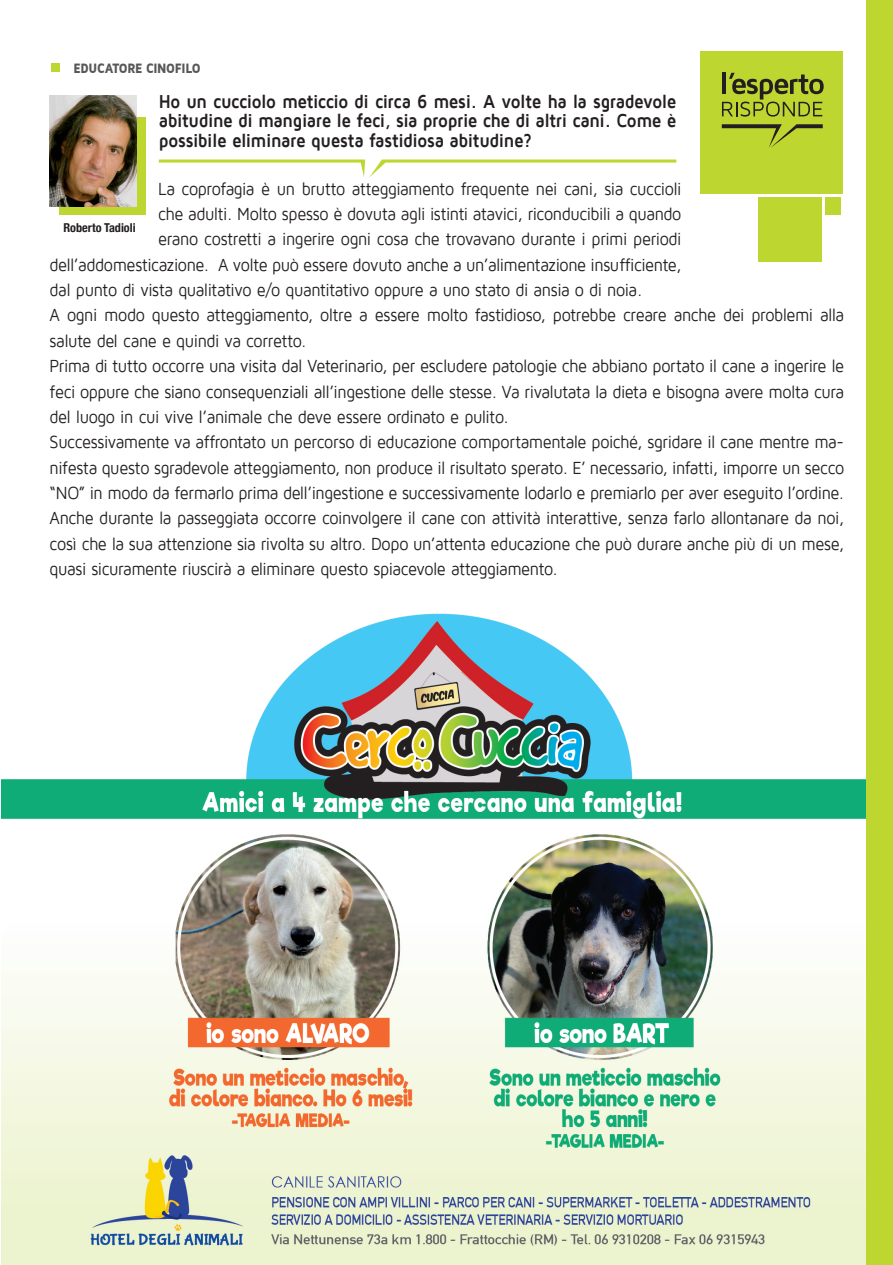
<style>
.page{position:relative;width:893px;height:1265px;background:#fff}
.page>*{position:absolute;margin:0;border:0;box-sizing:border-box;transform-origin:0 0}
.t1{font:700 19.25px/19.2px "Maven Pro";letter-spacing:-.025em;color:#231f20;text-align:justify;scale:.9 1}
.t2{font:18.03px "Maven Pro";letter-spacing:-.025em;color:#231f20;scale:.9 1}
.t3{font:900 14px "Maven Pro";letter-spacing:-.025em;color:#57585a;scale:.85 1}
.t4{font:700 condensed 12.25px "Helvetica Neue";color:#231f20}
</style>
<div class="page">
<div style="left:51px;top:63px;width:9px;height:9px;background:#bed630"></div>
<div style="left:826px;top:197px;width:15px;height:18px;background:#bed630"></div>
<div style="left:758px;top:197px;width:64px;height:65px;background:#bed630"></div>
<div style="left:700px;top:51px;width:143px;height:142px;background:#bed630"></div>
<hr style="left:722px;top:72px;width:4px;height:22px;background:#231f20">
<svg style="left:722px;top:73px;width:102px;height:44px"></svg>
<svg style="left:722px;top:124px;width:101px;height:24px"></svg>
<div style="left:59px;top:117px;width:87px;height:98px;background:#bed630"></div>
<img style="left:50px;top:95px;width:86px;height:111px">
<img style="left:1px;top:582px;width:866px;height:683px">
<svg style="left:159px;top:160px;width:517px;height:18px"></svg>
<div style="left:867px;top:0;width:26px;height:1265px;background:#bed630"></div>
<p class="t3" style="left:74px;top:61px;width:151px">EDUCATORE CINOFILO</p>
<p class="t1" style="left:159px;top:92px;width:577px">Ho un cucciolo meticcio di circa 6 mesi. A volte ha la sgradevole abitudine di mangiare le feci, sia proprie che di altri cani. Come è possibile eliminare questa fastidiosa abitudine?</p>
<p class="t2" style="left:158px;top:179px;width:583px">La coprofagia è un brutto atteggiamento frequente nei cani, sia cuccioli</p>
<p class="t2" style="left:158px;top:204px;width:583px">che adulti. Molto spesso è dovuta agli istinti atavici, riconducibili a quando</p>
<p class="t2" style="left:158px;top:230px;width:583px">erano costretti a ingerire ogni cosa che trovavano durante i primi periodi</p>
<p class="t2" style="left:50px;top:255px;width:703px">dell’addomesticazione. A volte può essere dovuto anche a un’alimentazione insufficiente,</p>
<p class="t2" style="left:50px;top:281px;width:660px">dal punto di vista qualitativo e/o quantitativo oppure a uno stato di ansia o di noia.</p>
<p class="t2" style="left:50px;top:306px;width:884px">A ogni modo questo atteggiamento, oltre a essere molto fastidioso, potrebbe creare anche dei problemi alla</p>
<p class="t2" style="left:50px;top:331px;width:287px">salute del cane e quindi va corretto.</p>
<p class="t2" style="left:50px;top:357px;width:884px">Prima di tutto occorre una visita dal Veterinario, per escludere patologie che abbiano portato il cane a ingerire le</p>
<p class="t2" style="left:50px;top:382px;width:884px">feci oppure che siano consequenziali all’ingestione delle stesse. Va rivalutata la dieta e bisogna avere molta cura</p>
<p class="t2" style="left:50px;top:408px;width:512px">del luogo in cui vive l’animale che deve essere ordinato e pulito.</p>
<p class="t2" style="left:50px;top:433px;width:884px">Successivamente va affrontato un percorso di educazione comportamentale poiché, sgridare il cane mentre ma-</p>
<p class="t2" style="left:50px;top:458px;width:884px">nifesta questo sgradevole atteggiamento, non produce il risultato sperato. E’ necessario, infatti, imporre un secco</p>
<p class="t2" style="left:50px;top:484px;width:884px">“NO” in modo da fermarlo prima dell’ingestione e successivamente lodarlo e premiarlo per aver eseguito l’ordine.</p>
<p class="t2" style="left:50px;top:509px;width:884px">Anche durante la passeggiata occorre coinvolgere il cane con attività interattive, senza farlo allontanare da noi,</p>
<p class="t2" style="left:50px;top:534px;width:884px">così che la sua attenzione sia rivolta su altro. Dopo un’attenta educazione che può durare anche più di un mese,</p>
<p class="t2" style="left:50px;top:560px;width:566px">quasi sicuramente riuscirà a eliminare questo spiacevole atteggiamento.</p>
<p class="t4" style="left:63px;top:218px;width:74px">Roberto Tadioli</p>
</div>
